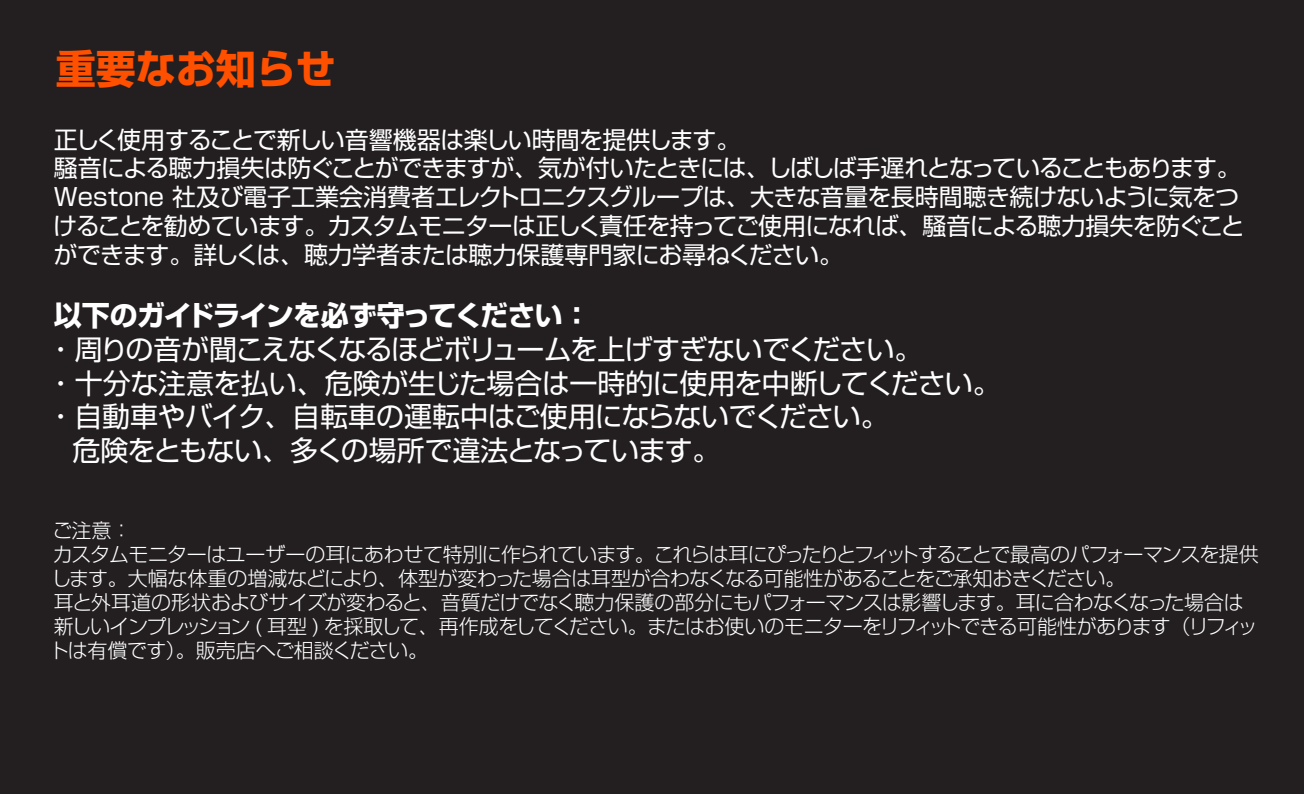
<style>
.page{position:relative;width:1304px;height:794px;background:#231f20}
.page>*{position:absolute;margin:0;border:0;box-sizing:border-box;transform-origin:0 0}
.t1{font:700 40px "Shin Go Pro";color:#ff5000}
.t2{font:28px "Shin Go Pro";letter-spacing:-.03em;color:#fff}
.t3{font:28px "Shin Go Pro";letter-spacing:-.05em;color:#fff}
.t4{font:700 28px "Shin Go Pro";letter-spacing:-.035em;color:#fff}
.t5{font:24px/28.8px "Shin Go Pro";letter-spacing:-.03em;color:#fff}
.t6{font:300 20px/24px "Shin Go Pro";letter-spacing:-.035em;color:#fff}
</style>
<div class="page">
<h1 class="t1" style="left:56px;top:37px;width:281px">重要なお知らせ</h1>
<p class="t5" style="left:53px;top:122px;width:1193px">正しく使用することで新しい音響機器は楽しい時間を提供します。<br>騒音による聴力損失は防ぐことができますが、気が付いたときには、しばしば手遅れとなっていることもあります。Westone 社及び電子工業会消費者エレクトロニクスグループは、大きな音量を長時間聴き続けないように気をつけることを勧めています。カスタムモニターは正しく責任を持ってご使用になれば、騒音による聴力損失を防ぐことができます。詳しくは、聴力学者または聴力保護専門家にお尋ねください。</p>
<h2 class="t4" style="left:54px;top:293px;width:539px">以下のガイドラインを必ず守ってください：</h2>
<h2 class="t3" style="left:47px;top:326px;width:877px">・周りの音が聞こえなくなるほどボリュームを上げすぎないでください。</h2>
<h2 class="t2" style="left:47px;top:360px;width:956px">・十分な注意を払い、危険が生じた場合は一時的に使用を中断してください。</h2>
<h2 class="t2" style="left:47px;top:393px;width:844px">・自動車やバイク、自転車の運転中はご使用にならないでください。</h2>
<h2 class="t2" style="left:72px;top:427px;width:650px">危険をともない、多くの場所で違法となっています。</h2>
<p class="t6" style="left:49px;top:515px;width:1211px">ご注意：<br>カスタムモニターはユーザーの耳にあわせて特別に作られています。これらは耳にぴったりとフィットすることで最高のパフォーマンスを提供します。大幅な体重の増減などにより、体型が変わった場合は耳型が合わなくなる可能性があることをご承知おきください。<br>耳と外耳道の形状およびサイズが変わると、音質だけでなく聴力保護の部分にもパフォーマンスは影響します。耳に合わなくなった場合は新しいインプレッション ( 耳型 ) を採取して、再作成をしてください。またはお使いのモニターをリフィットできる可能性があります（リフィットは有償です）。販売店へご相談ください。</p>
</div>
